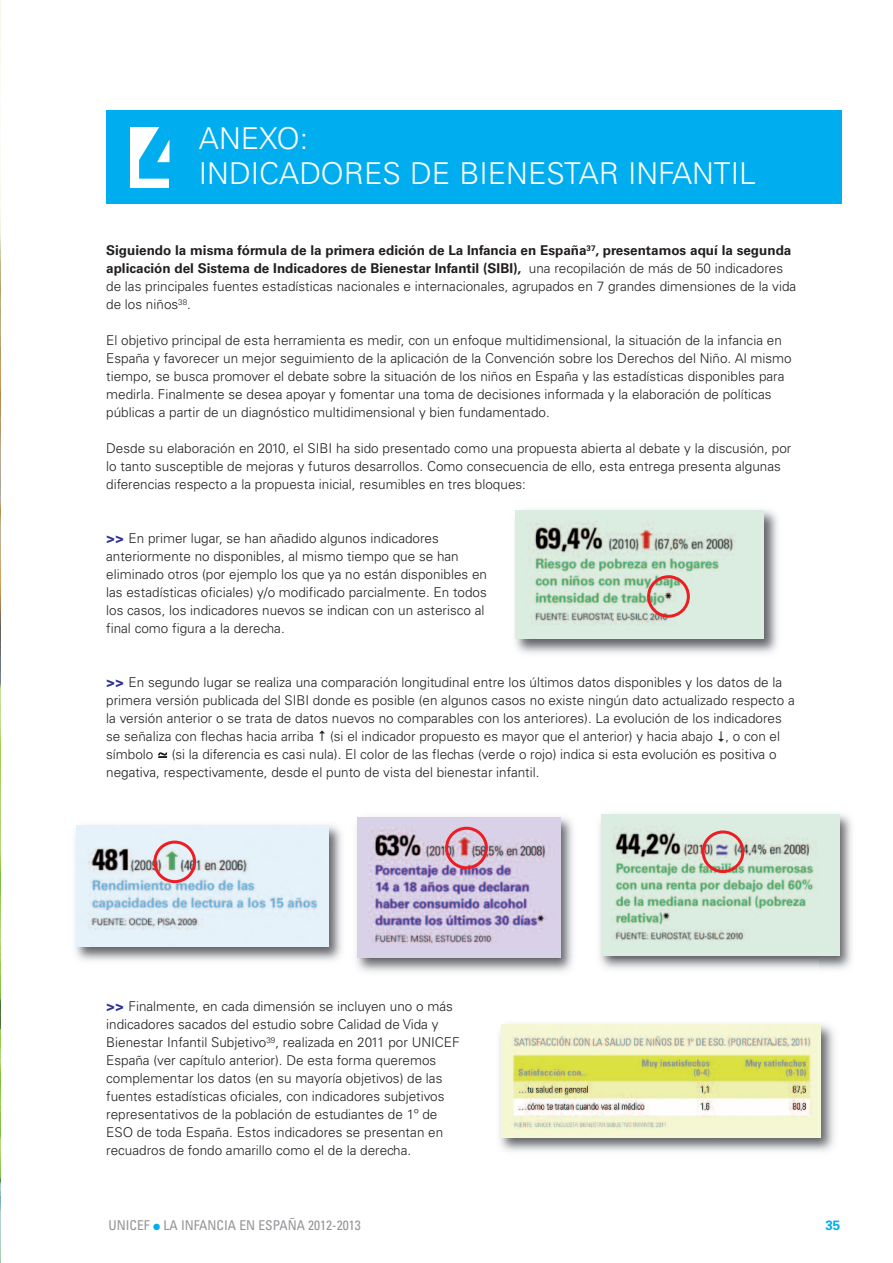
<style>
.page{position:relative;width:893px;height:1263px;background:#fff}
.page>*{position:absolute;margin:0;border:0;box-sizing:border-box;transform-origin:0 0}
.t1{font:900 90.3px "Univers";color:#00aeef}
.t2{font:300 30.15px "Univers";color:#fff}
.t3{font:300 13.5px/18px "Univers";color:#231f20}
.t4{font:condensed 13.5px "Univers";color:#939598}
.t5{font:700 13.5px "Univers";color:#00aeef}
.s1{font-weight:700}
.s2{font-weight:900;color:#2e3092}
.s3{font-family:"Lucida Grande";font-weight:400}
.s4{font-family:"Lucida Sans Unicode";font-weight:400}
.s5{color:#00aeef}
</style>
<div class="page">
<div style="left:106px;top:110px;width:736px;height:94px;background:#00aeef"></div>
<div style="left:130px;top:128px;width:61px;height:60px;background:#fff"></div>
<img style="left:515px;top:510px;width:263px;height:144px">
<img style="left:516px;top:510px;width:247px;height:128px">
<img style="left:75px;top:825px;width:267px;height:136px">
<img style="left:76px;top:825px;width:252px;height:121px">
<img style="left:356px;top:817px;width:217px;height:155px">
<img style="left:358px;top:817px;width:202px;height:140px">
<img style="left:599px;top:814px;width:253px;height:156px">
<img style="left:601px;top:814px;width:238px;height:141px">
<svg style="left:647px;top:575px;width:43px;height:43px;background:#cdb5a8"></svg>
<svg style="left:153px;top:840px;width:43px;height:43px;background:#d5b8b9"></svg>
<svg style="left:445px;top:827px;width:43px;height:42px;background:#d297a7"></svg>
<svg style="left:702px;top:830px;width:42px;height:43px;background:#caafa6"></svg>
<img style="left:499px;top:1024px;width:335px;height:128px">
<img style="left:501px;top:1025px;width:319px;height:112px">
<img style="left:0;top:0;width:1px;height:1263px">
<h1 class="t1" style="left:138px;top:124px;width:65px">4</h1>
<h2 class="t2" style="left:199px;top:128px;width:111px">ANEXO:</h2>
<h2 class="t2" style="left:199px;top:162px;width:558px">INDICADORES DE BIENESTAR INFANTIL</h2>
<p class="t3" style="left:106px;top:242px;width:692px"><span class="s1">Siguiendo la misma fórmula de la primera edición de La Infancia en España</span><sup>37</sup><span class="s1">, presentamos aquí la segunda aplicación del Sistema de Indicadores de Bienestar Infantil (SIBI),</span> una recopilación de más de 50 indicadores de las principales fuentes estadísticas nacionales e internacionales, agrupados en 7 grandes dimensiones de la vida de los niños<sup>38</sup>.</p>
<p class="t3" style="left:106px;top:332px;width:687px">El objetivo principal de esta herramienta es medir, con un enfoque multidimensional, la situación de la infancia en España y favorecer un mejor seguimiento de la aplicación de la Convención sobre los Derechos del Niño. Al mismo tiempo, se busca promover el debate sobre la situación de los niños en España y las estadísticas disponibles para medirla. Finalmente se desea apoyar y fomentar una toma de decisiones informada y la elaboración de políticas públicas a partir de un diagnóstico multidimensional y bien fundamentado.</p>
<p class="t3" style="left:106px;top:440px;width:687px">Desde su elaboración en 2010, el SIBI ha sido presentado como una propuesta abierta al debate y la discusión, por lo tanto susceptible de mejoras y futuros desarrollos. Como consecuencia de ello, esta entrega presenta algunas diferencias respecto a la propuesta inicial, resumibles en tres bloques:</p>
<p class="t3" style="left:106px;top:530px;width:382px"><span class="s2">&gt;&gt;</span> En primer lugar, se han añadido algunos indicadores anteriormente no disponibles, al mismo tiempo que se han eliminado otros (por ejemplo los que ya no están disponibles en las estadísticas oficiales) y/o modificado parcialmente. En todos los casos, los indicadores nuevos se indican con un asterisco al final como figura a la derecha.</p>
<p class="t3" style="left:106px;top:674px;width:690px"><span class="s2">&gt;&gt;</span> En segundo lugar se realiza una comparación longitudinal entre los últimos datos disponibles y los datos de la primera versión publicada del SIBI donde es posible (en algunos casos no existe ningún dato actualizado respecto a la versión anterior o se trata de datos nuevos no comparables con los anteriores). La evolución de los indicadores se señaliza con flechas hacia arriba <span class="s3">↑</span> (si el indicador propuesto es mayor que el anterior) y hacia abajo <span class="s3">↓</span>, o con el símbolo <span class="s4">≃</span> (si la diferencia es casi nula). El color de las flechas (verde o rojo) indica si esta evolución es positiva o negativa, respectivamente, desde el punto de vista del bienestar infantil.</p>
<p class="t3" style="left:106px;top:998px;width:355px"><span class="s2">&gt;&gt;</span> Finalmente, en cada dimensión se incluyen uno o más indicadores sacados del estudio sobre Calidad de Vida y Bienestar Infantil Subjetivo<sup>39</sup>, realizada en 2011 por UNICEF España (ver capítulo anterior). De esta forma queremos complementar los datos (en su mayoría objetivos) de las fuentes estadísticas oficiales, con indicadores subjetivos representativos de la población de estudiantes de 1º de ESO de toda España. Estos indicadores se presentan en recuadros de fondo amarillo como el de la derecha.</p>
<p class="t4" style="left:109px;top:1220px;width:254px">UNICEF <span class="s5">●</span> LA INFANCIA EN ESPAÑA 2012-2013</p>
<p class="t5" style="left:825px;top:1220px;width:17px">35</p>
</div>
